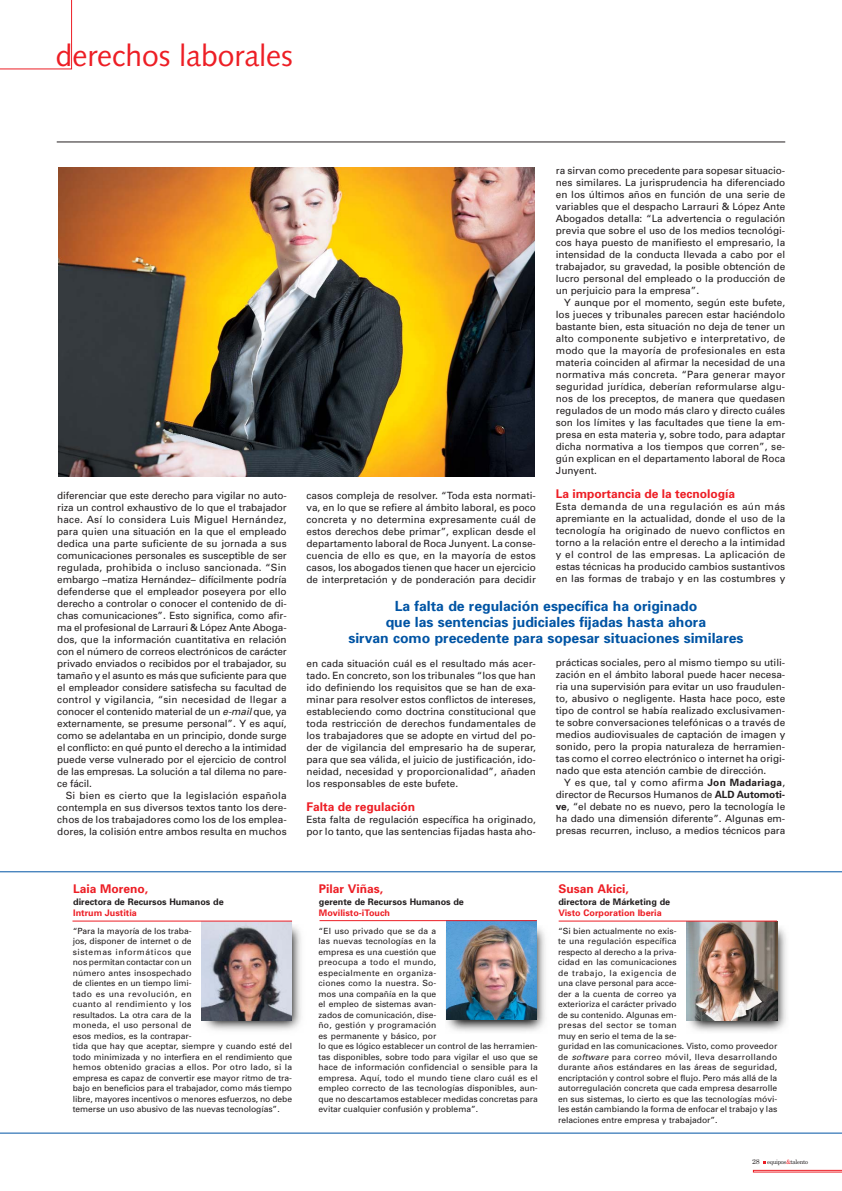
<style>
.page{position:relative;width:842px;height:1191px;background:#fff}
.page>*{position:absolute;margin:0;border:0;box-sizing:border-box;transform-origin:0 0}
.t1{font:30px "Syntax";color:#ed1e25}
.t2{font:700 14px/16px "Univers";color:#0054a4;text-align:center}
.t3{font:700 12px "Univers";color:#ed1e25}
.t4{font:10px/12px "Univers";color:#231f20;text-align:justify}
.t5{font:700 9px "Univers";color:#231f20}
.t6{font:700 9px "Univers";color:#ed1e25}
.t7{font:8.5px/10.5px "Univers";color:#231f20}
.t8{font:6px "Century Schoolbook";letter-spacing:-.055em;color:#231f20}
.s1{font-style:italic}
.s2{font-weight:700}
.s3{font-size:7px}
.s4{color:#ed1e25}
</style>
<div class="page">
<hr style="left:57px;top:141px;width:728px;height:1px;background:#231f20">
<svg style="left:0;top:0;width:72px;height:69px"></svg>
<svg style="left:753px;top:1170px;width:89px;height:2px"></svg>
<svg style="left:0;top:872px;width:842px;height:261px"></svg>
<img style="left:687px;top:926px;width:103px;height:108px">
<img style="left:687px;top:922px;width:90px;height:98px">
<img style="left:202px;top:925px;width:104px;height:111px">
<img style="left:202px;top:922px;width:90px;height:98px">
<img style="left:446px;top:926px;width:104px;height:108px">
<img style="left:446px;top:921px;width:91px;height:99px">
<hr style="left:72px;top:921px;width:220px;height:1px;background:#ed1e25">
<hr style="left:320px;top:920px;width:217px;height:1px;background:#ed1e25">
<hr style="left:559px;top:921px;width:218px;height:1px;background:#ed1e25">
<img style="left:58px;top:168px;width:477px;height:308px">
<h1 class="t1" style="left:56px;top:44px;width:239px">derechos laborales</h1>
<p class="t4" style="left:57px;top:490px;width:231px">diferenciar que este derecho para vigilar no auto&shy;riza un control exhaustivo de lo que el trabajador hace. Así lo considera Luis Miguel Hernández, para quien una situación en la que el empleado dedica una parte suficiente de su jornada a sus comunicaciones personales es susceptible de ser regulada, prohibida o incluso sancionada. “Sin embargo –matiza Hernández– difícilmente podría defenderse que el empleador poseyera por ello derecho a controlar o conocer el contenido de di&shy;chas comunicaciones”. Esto significa, como afir&shy;ma el profesional de Larrauri &amp; López Ante Aboga&shy;dos, que la información cuantitativa en relación con el número de correos electrónicos de carácter privado enviados o recibidos por el trabajador, su tamaño y el asunto es más que suficiente para que el empleador considere satisfecha su facultad de control y vigilancia, “sin necesidad de llegar a conocer el contenido material de un <span class="s1">e-mail</span>que, ya externamente, se presume personal”. Y es aquí, como se adelantaba en un principio, donde surge el conflicto: en qué punto el derecho a la intimidad puede verse vulnerado por el ejercicio de control de las empresas. La solución a tal dilema no pare&shy;ce fácil.</p>
<p class="t4" style="left:57px;top:790px;width:231px;text-indent:9px">Si bien es cierto que la legislación española contempla en sus diversos textos tanto los dere&shy;chos de los trabajadores como los de los emplea&shy;dores, la colisión entre ambos resulta en muchos</p>
<p class="t3" style="left:73px;top:884px;width:77px">Laia Moreno,</p>
<p class="t5" style="left:73px;top:899px;width:152px">directora de Recursos Humanos de</p>
<p class="t6" style="left:73px;top:909px;width:65px">Intrum Justitia</p>
<p class="t4" style="left:307px;top:490px;width:231px">casos compleja de resolver. “Toda esta normati&shy;va, en lo que se refiere al ámbito laboral, es poco concreta y no determina expresamente cuál de estos derechos debe primar”, explican desde el departamento laboral de Roca Junyent. La conse&shy;cuencia de ello es que, en la mayoría de estos casos, los abogados tienen que hacer un ejercicio de interpretación y de ponderación para decidir</p>
<p class="t4" style="left:556px;top:165px;width:231px">ra sirvan como precedente para sopesar situacio&shy;nes similares. La jurisprudencia ha diferenciado en los últimos años en función de una serie de variables que el despacho Larrauri &amp; López Ante Abogados detalla: “La advertencia o regulación previa que sobre el uso de los medios tecnológi&shy;cos haya puesto de manifiesto el empresario, la intensidad de la conducta llevada a cabo por el trabajador, su gravedad, la posible obtención de lucro personal del empleado o la producción de un perjuicio para la empresa”.</p>
<p class="t4" style="left:556px;top:297px;width:231px;text-indent:9px">Y aunque por el momento, según este bufete, los jueces y tribunales parecen estar haciéndolo bastante bien, esta situación no deja de tener un alto componente subjetivo e interpretativo, de modo que la mayoría de profesionales en esta materia coinciden al afirmar la necesidad de una normativa más concreta. “Para generar mayor seguridad jurídica, deberían reformularse algu&shy;nos de los preceptos, de manera que quedasen regulados de un modo más claro y directo cuáles son los límites y las facultades que tiene la em&shy;presa en esta materia y, sobre todo, para adaptar dicha normativa a los tiempos que corren”, se&shy;gún explican en el departamento laboral de Roca Junyent.</p>
<p class="t3" style="left:556px;top:489px;width:181px">La importancia de la tecnología</p>
<p class="t4" style="left:556px;top:501px;width:231px">Esta demanda de una regulación es aún más apremiante en la actualidad, donde el uso de la tecnología ha originado de nuevo conflictos en torno a la relación entre el derecho a la intimidad y el control de las empresas. La aplicación de estas técnicas ha producido cambios sustantivos en las formas de trabajo y en las costumbres y</p>
<h2 class="t2" style="left:348px;top:599px;width:397px">La falta de regulación específica ha originado<br>que las sentencias judiciales fijadas hasta ahora<br>sirvan como precedente para sopesar situaciones similares</h2>
<p class="t4" style="left:307px;top:658px;width:231px">en cada situación cuál es el resultado más acer&shy;tado. En concreto, son los tribunales “los que han ido definiendo los requisitos que se han de exa&shy;minar para resolver estos conflictos de intereses, estableciendo como doctrina constitucional que toda restricción de derechos fundamentales de los trabajadores que se adopte en virtud del po&shy;der de vigilancia del empresario ha de superar, para que sea válida, el juicio de justificación, ido&shy;neidad, necesidad y proporcionalidad”, añaden los responsables de este bufete.</p>
<p class="t3" style="left:307px;top:802px;width:110px">Falta de regulación</p>
<p class="t4" style="left:307px;top:814px;width:231px">Esta falta de regulación específica ha originado, por lo tanto, que las sentencias fijadas hasta aho-</p>
<p class="t3" style="left:319px;top:884px;width:66px">Pilar Viñas,</p>
<p class="t5" style="left:319px;top:899px;width:147px">gerente de Recursos Humanos de</p>
<p class="t6" style="left:319px;top:909px;width:73px">Movilisto-iTouch</p>
<p class="t4" style="left:556px;top:657px;width:231px">prácticas sociales, pero al mismo tiempo su utili&shy;zación en el ámbito laboral puede hacer necesa&shy;ria una supervisión para evitar un uso fraudulen&shy;to, abusivo o negligente. Hasta hace poco, este tipo de control se había realizado exclusivamen&shy;te sobre conversaciones telefónicas o a través de medios audiovisuales de captación de imagen y sonido, pero la propia naturaleza de herramien&shy;tas como el correo electrónico o internet ha origi&shy;nado que esta atención cambie de dirección.</p>
<p class="t4" style="left:556px;top:777px;width:231px;text-indent:9px">Y es que, tal y como afirma <span class="s2">Jon Madariaga</span>, director de Recursos Humanos de <span class="s2">ALD Automoti&shy;ve</span>, “el debate no es nuevo, pero la tecnología le ha dado una dimensión diferente”. Algunas em&shy;presas recurren, incluso, a medios técnicos para</p>
<p class="t3" style="left:558px;top:884px;width:72px">Susan Akici,</p>
<p class="t5" style="left:558px;top:899px;width:113px">directora de Márketing de</p>
<p class="t6" style="left:558px;top:909px;width:105px">Visto Corporation Iberia</p>
<p class="t7" style="left:319px;top:926px;width:221px">“El uso privado que se da a<br>las nuevas tecnologías en la<br>empresa es una cuestión que<br>preocupa a todo el mundo,<br>especialmente en organiza-<br>ciones como la nuestra. So-<br>mos una compañía en la que<br>el empleo de sistemas avan-<br>zados de comunicación, dise-<br>ño, gestión y programación<br>es permanente y básico, por<br>lo que es lógico establecer un control de las herramien&shy;tas disponibles, sobre todo para vigilar el uso que se hace de información confidencial o sensible para la empresa. Aquí, todo el mundo tiene claro cuál es el empleo correcto de las tecnologías disponibles, aun&shy;que no descartamos establecer medidas concretas para evitar cualquier confusión y problema”.</p>
<p class="t7" style="left:73px;top:926px;width:221px">“Para la mayoría de los traba-<br>jos, disponer de internet o de<br>sistemas informáticos que<br>nos permitan contactar con un<br>número antes insospechado<br>de clientes en un tiempo limi-<br>tado es una revolución, en<br>cuanto al rendimiento y los<br>resultados. La otra cara de la<br>moneda, el uso personal de<br>esos medios, es la contrapar-<br>tida que hay que aceptar, siempre y cuando esté del todo minimizada y no interfiera en el rendimiento que hemos obtenido gracias a ellos. Por otro lado, si la empresa es capaz de convertir ese mayor ritmo de tra&shy;bajo en beneficios para el trabajador, como más tiempo libre, mayores incentivos o menores esfuerzos, no debe temerse un uso abusivo de las nuevas tecnologías”.</p>
<p class="t7" style="left:558px;top:926px;width:221px">“Si bien actualmente no exis-<br>te una regulación específica<br>respecto al derecho a la priva-<br>cidad en las comunicaciones<br>de trabajo, la exigencia de<br>una clave personal para acce-<br>der a la cuenta de correo ya<br>exterioriza el carácter privado<br>de su contenido. Algunas em-<br>presas del sector se toman<br>muy en serio el tema de la se-<br>guridad en las comunicaciones. Visto, como proveedor de <span class="s1">software</span> para correo móvil, lleva desarrollando durante años estándares en las áreas de seguridad, encriptación y control sobre el flujo. Pero más allá de la autorregulación concreta que cada empresa desarrolle en sus sistemas, lo cierto es que las tecnologías móvi&shy;les están cambiando la forma de enfocar el trabajo y las relaciones entre empresa y trabajador”.</p>
<p class="t8" style="left:752px;top:1159px;width:57px"><span class="s3">28</span> equipos<span class="s4">&amp;</span>talento</p>
</div>
